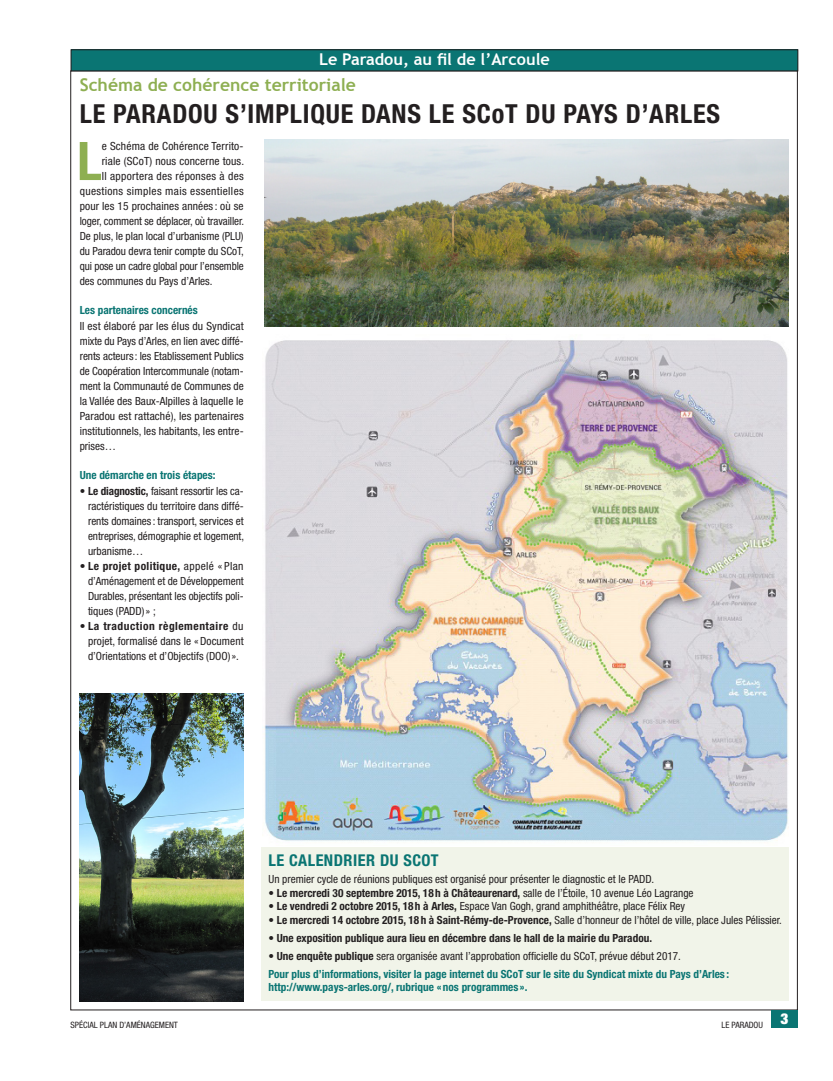
<style>
.page{position:relative;width:833px;height:1081px;background:#fff}
.page>*{position:absolute;margin:0;border:0;box-sizing:border-box;transform-origin:0 0}
.art2{font:700 condensed 53.25px "Helvetica Neue LT Std";color:#8eaf52}
.t1{font:700 condensed 26.25px "Helvetica Neue LT Std";letter-spacing:.03em;color:#231f20}
.t2{font:700 17.5px "Trebuchet MS";color:#8eaf52}
.t3{font:700 16.25px "Trebuchet MS";color:#fff}
.t4{font:700 condensed 16.25px "Helvetica Neue LT Std";letter-spacing:.03em;color:#0a7573}
.art2-2{font:condensed 11.25px/15px "Helvetica Neue LT Std";color:#231f20;text-align:justify}
.art2-3{font:700 condensed 11.25px "Helvetica Neue LT Std";color:#231f20}
.art2-4{font:700 condensed 11.25px/13.5px "Helvetica Neue LT Std";color:#0a7573}
.t5{font:condensed 8.75px "Helvetica Neue LT Std";color:#231f20}
.s1{font-weight:700}
.s2{font-weight:400}
</style>
<div class="page">
<div style="left:771px;top:1010px;width:26px;height:18px;background:#0a7573"></div>
<div style="left:71px;top:50px;width:727px;height:21px;background:#0a7573"></div>
<div style="left:71px;top:50px;width:727px;height:21px;border:1px solid #231f20"></div>
<div style="left:261px;top:847px;width:527px;height:154px;background:#f1f4e9"></div>
<img style="left:262px;top:340px;width:526px;height:501px">
<img style="left:80px;top:693px;width:164px;height:308px">
<img style="left:264px;top:140px;width:524px;height:186px">
<h3 class="t3" style="left:319px;top:49px;width:232px">Le Paradou, au fil de l’Arcoule</h3>
<p class="t2" style="left:80px;top:74px;width:278px">Schéma de cohérence territoriale</p>
<p class="t1" style="left:80px;top:97px;width:642px">LE PARADOU S’IMPLIQUE DANS LE SCoT DU PAYS D’ARLES</p>
<p class="art2" style="left:77px;top:129px;width:26px">L</p>
<p class="art2-2" style="left:80px;top:138px;width:166px;text-align:right">e Schéma de Cohérence Territo-<br>riale (SCoT) nous concerne tous.<br>Il apportera des réponses à des questions simples mais essentielles pour les 15 prochaines années : où se loger, comment se déplacer, où travailler.</p>
<p class="art2-2" style="left:80px;top:228px;width:166px">De plus, le plan local d’urbanisme (PLU) du Paradou devra tenir compte du SCoT, qui pose un cadre global pour l’ensemble des communes du Pays d’Arles.</p>
<p class="art2-4" style="left:80px;top:303px;width:120px">Les partenaires concernés</p>
<p class="art2-2" style="left:80px;top:318px;width:166px">Il est élaboré par les élus du Syndicat mixte du Pays d’Arles, en lien avec diffé&shy;rents acteurs : les Etablissement Publics de Coopération Intercommunale (notam&shy;ment la Communauté de Communes de la Vallée des Baux-Alpilles à laquelle le Paradou est rattaché), les partenaires institutionnels, les habitants, les entre&shy;prises…</p>
<p class="art2-4" style="left:80px;top:468px;width:137px">Une démarche en trois étapes:</p>
<p class="art2-2" style="left:88px;top:483px;width:157px;text-indent:-8px">• <span class="s1">Le diagnostic,</span> faisant ressortir les ca&shy;ractéristiques du territoire dans diffé&shy;rents domaines : transport, services et entreprises, démographie et logement, urbanisme…</p>
<p class="art2-2" style="left:88px;top:558px;width:157px;text-indent:-8px">• <span class="s1">Le projet politique,</span> appelé « Plan d’Aménagement et de Développement Durables, présentant les objectifs poli&shy;tiques (PADD)» ;</p>
<p class="art2-2" style="left:88px;top:618px;width:157px;text-indent:-8px">• <span class="s1">La traduction règlementaire</span> du projet, formalisé dans le «Document d’Orientations et d’Objectifs (DOO)».</p>
<p class="t4" style="left:268px;top:850px;width:172px">LE CALENDRIER DU SCOT</p>
<p class="art2-2" style="left:268px;top:871px;width:387px">Un premier cycle de réunions publiques est organisé pour présenter le diagnostic et le PADD.</p>
<p class="art2-3" style="left:268px;top:886px;width:426px"><span class="s2">•</span> Le mercredi 30 septembre 2015, 18 h à Châteaurenard, <span class="s2">salle de l’Étoile, 10 avenue Léo Lagrange</span></p>
<p class="art2-2" style="left:268px;top:898px;width:418px"><span class="s1">• Le vendredi 2 octobre 2015, 18 h à Arles,</span> Espace Van Gogh, grand amphithéâtre, place Félix Rey</p>
<p class="art2-3" style="left:268px;top:913px;width:515px">• Le mercredi 14 octobre 2015, 18h à Saint-Rémy-de-Provence, <span class="s2">Salle d’honneur de l’hôtel de ville, place Jules Pélissier.</span></p>
<p class="art2-3" style="left:268px;top:931px;width:385px"><span class="s2">•</span> Une exposition publique aura lieu en décembre dans le hall de la mairie du Paradou.</p>
<p class="art2-2" style="left:268px;top:948px;width:414px">• <span class="s1">Une enquête publique</span> sera organisée avant l’approbation officielle du SCoT, prévue début 2017.</p>
<p class="art2-4" style="left:268px;top:967px;width:462px">Pour plus d’informations, visiter la page internet du SCoT sur le site du Syndicat mixte du Pays d’Arles : http://www.pays-arles.org/, rubrique « nos programmes ».</p>
<p class="t5" style="left:71px;top:1019px;width:109px">SPÉCIAL PLAN D’AMÉNAGEMENT</p>
<p class="t5" style="left:721px;top:1019px;width:68px">LE PARADOU <sup>3</sup></p>
</div>
